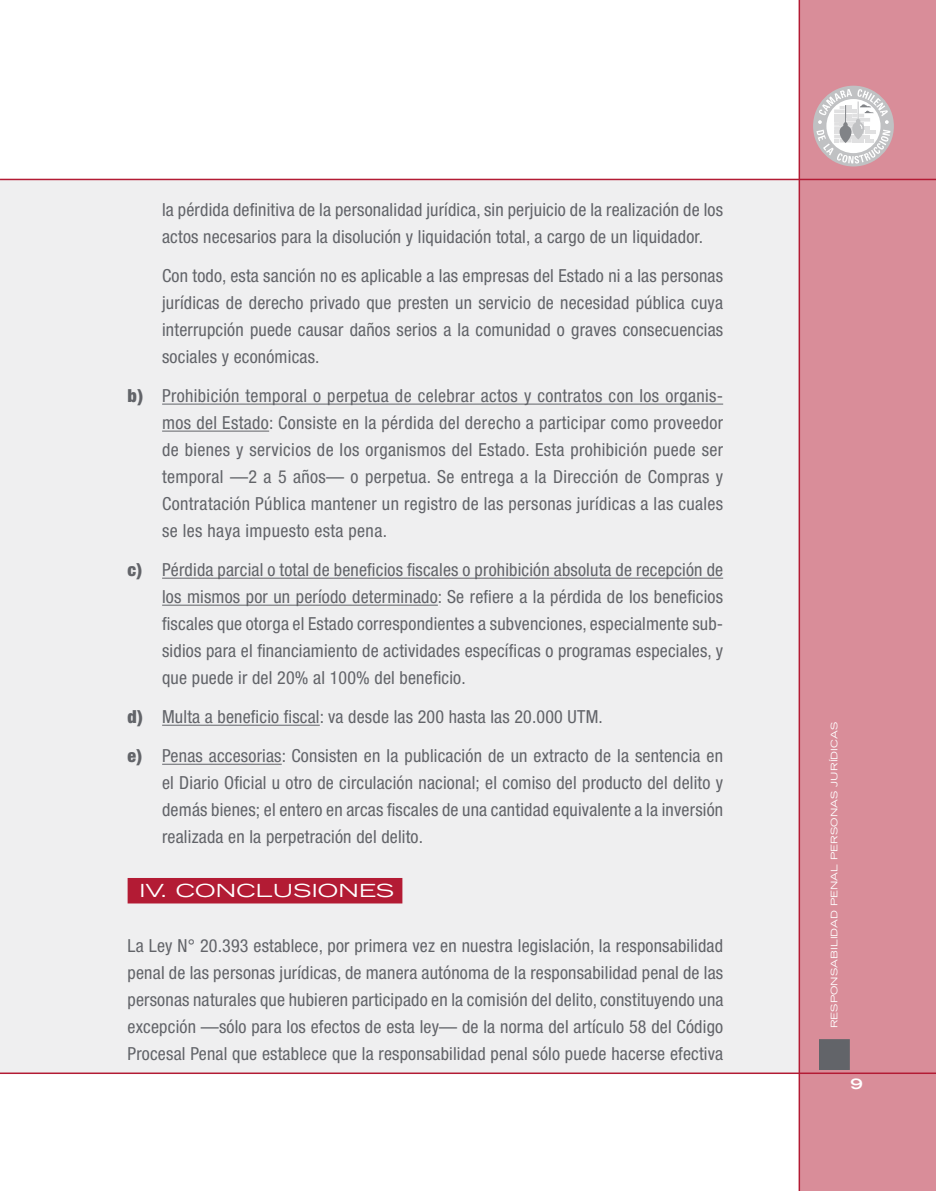
<style>
.page{position:relative;width:936px;height:1191px;background:#fff}
.page>*{position:absolute;margin:0;border:0;box-sizing:border-box;transform-origin:0 0}
.t1{font:condensed 18px/27px "Helvetica Neue";letter-spacing:.01em;color:#626469;text-align:justify}
.t2{font:expanded 18px "Trade Gothic LH";letter-spacing:.01em;color:#fff;scale:1.2 1}
.t3{font:expanded 9px "Trade Gothic LH";letter-spacing:.01em;color:#fff;scale:1.1 1}
.s1{font-weight:900}
</style>
<div class="page">
<div style="left:1px;top:180px;width:928px;height:892px;background:#efeff0"></div>
<div style="left:800px;top:0;width:135px;height:1191px;background:#d98d99"></div>
<div style="left:819px;top:1040px;width:30px;height:29px;background:#626469"></div>
<div style="left:818px;top:1039px;width:31px;height:31px;border:2px solid #626469"></div>
<hr style="left:798px;top:0;width:2px;height:1191px;background:#b31b34">
<hr style="left:0;top:179px;width:935px;height:1px;background:#b31b34">
<hr style="left:0;top:1072px;width:935px;height:2px;background:#b31b34">
<div style="left:813px;top:86px;width:80px;height:80px;background:#c0c1c3;border-radius:50%"></div>
<svg style="left:816px;top:89px;width:74px;height:75px"></svg>
<hr style="left:162px;top:404px;width:561px;height:1px;background:#626469">
<hr style="left:162px;top:431px;width:107px;height:1px;background:#626469">
<hr style="left:162px;top:578px;width:561px;height:1px;background:#626469">
<hr style="left:162px;top:605px;width:276px;height:1px;background:#626469">
<hr style="left:162px;top:725px;width:158px;height:1px;background:#626469">
<hr style="left:162px;top:764px;width:120px;height:1px;background:#626469">
<div style="left:128px;top:878px;width:274px;height:25px;background:#b31b34"></div>
<svg style="left:850px;top:1078px;width:12px;height:11px"></svg>
<p class="t1" style="left:162px;top:196px;width:562px">la pérdida definitiva de la personalidad jurídica, sin perjuicio de la realización de los actos necesarios para la disolución y liquidación total, a cargo de un liquidador.</p>
<p class="t1" style="left:162px;top:262px;width:562px">Con todo, esta sanción no es aplicable a las empresas del Estado ni a las personas jurídicas de derecho privado que presten un servicio de necesidad pública cuya interrupción puede causar daños serios a la comunidad o graves consecuencias sociales y económicas.</p>
<p class="t1" style="left:162px;top:382px;width:562px;text-indent:-34px"><span class="s1">b)</span> Prohibición temporal o perpetua de celebrar actos y contratos con los organis&shy;mos del Estado: Consiste en la pérdida del derecho a participar como proveedor de bienes y servicios de los organismos del Estado. Esta prohibición puede ser temporal —2 a 5 años— o perpetua. Se entrega a la Dirección de Compras y Contratación Pública mantener un registro de las personas jurídicas a las cuales se les haya impuesto esta pena.</p>
<p class="t1" style="left:162px;top:556px;width:562px;text-indent:-34px"><span class="s1">c)</span> Pérdida parcial o total de beneficios fiscales o prohibición absoluta de recepción de los mismos por un período determinado: Se refiere a la pérdida de los beneficios fiscales que otorga el Estado correspondientes a subvenciones, especialmente sub&shy;sidios para el financiamiento de actividades específicas o programas especiales, y que puede ir del 20% al 1 00% del beneficio.</p>
<p class="t1" style="left:128px;top:697px;width:597px;line-height:39px"><span class="s1">d)</span> Multa a beneficio fiscal: va desde las 200 hasta las 20.000 UTM.<br><span class="s1">e)</span> Penas accesorias: Consisten en la publicación de un extracto de la sentencia en</p>
<p class="t1" style="left:162px;top:769px;width:562px">el Diario Oficial u otro de circulación nacional; el comiso del producto del delito y demás bienes; el entero en arcas fiscales de una cantidad equivalente a la inversión realizada en la perpetración del delito.</p>
<p class="t2" style="left:128px;top:879px;width:224px">IV. CONCLUSIONES</p>
<p class="t1" style="left:128px;top:931px;width:597px">La Ley N° 20.393 establece, por primera vez en nuestra legislación, la responsabilidad penal de las personas jurídicas, de manera autónoma de la responsabilidad penal de las personas naturales que hubieren participado en la comisión del delito, constituyendo una excepción —sólo para los efectos de esta ley— de la norma del artículo 58 del Código Procesal Penal que establece que la responsabilidad penal sólo puede hacerse efectiva</p>
<p class="t3" style="left:828px;top:1028px;width:280px;rotate:-90deg">RESPONSABILIDAD PENAL PERSONAS JURÍDICAS</p>
</div>
